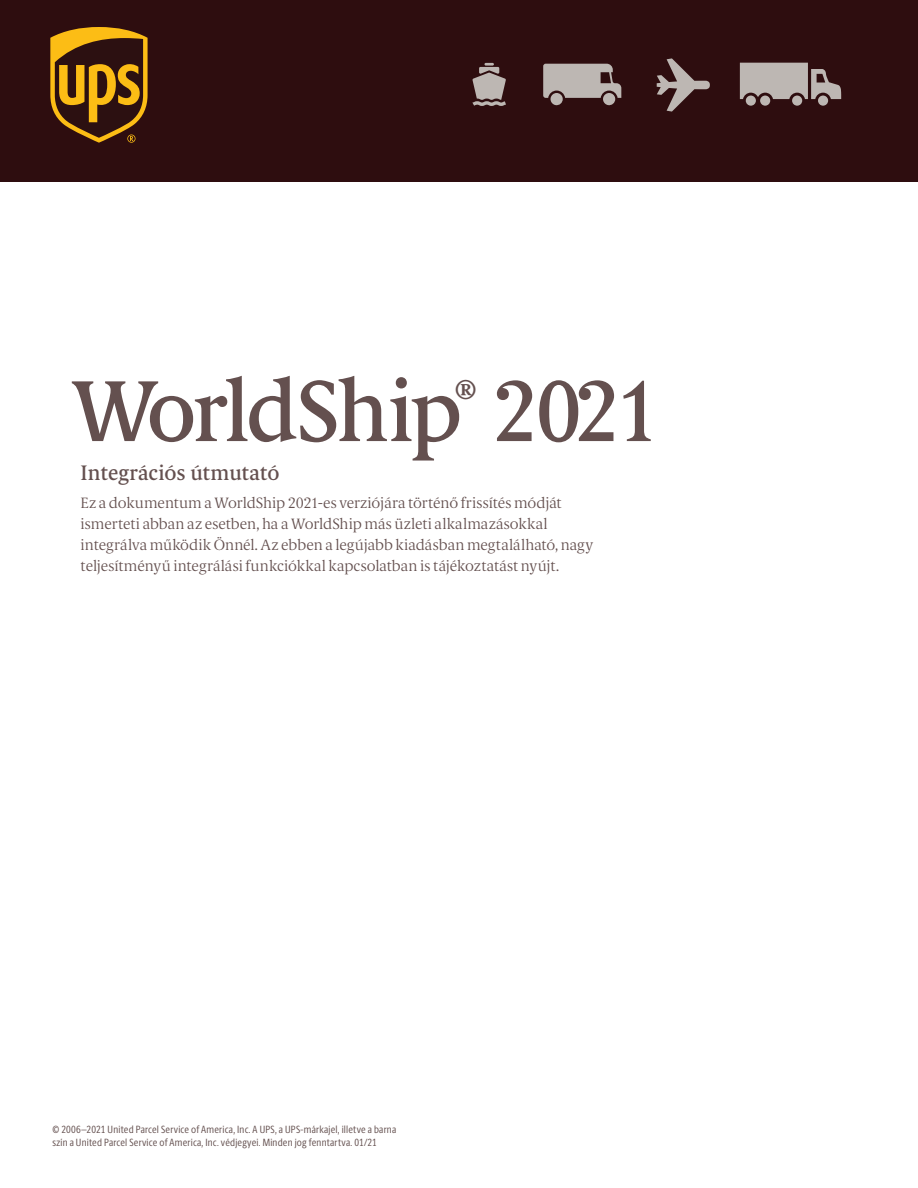
<style>
.page{position:relative;width:918px;height:1188px;background:#fff}
.page>*{position:absolute;margin:0;border:0;box-sizing:border-box;transform-origin:0 0}
.t1{font:500 86.55px "UPS Berlingske Serif Tx";letter-spacing:-.04em;color:#64504f}
.t2{font:500 27.3px "UPS Berlingske Serif Tx";color:#64504f}
.t3{font:500 21px "UPS Berlingske Serif Tx";color:#64504f}
.t4{font:200 15px/21px "UPS Berlingske Serif Tx";color:#64504f}
.t5{font:10.5px/13.5px "UPS Berlingske Sans Cn";letter-spacing:.02em;color:#64504f}
</style>
<div class="page">
<div style="left:0;top:0;width:918px;height:182px;background:#2e0d0f"></div>
<svg style="left:50px;top:27px;width:98px;height:116px"></svg>
<svg style="left:472px;top:63px;width:34px;height:43px"></svg>
<svg style="left:543px;top:64px;width:78px;height:42px"></svg>
<svg style="left:657px;top:58px;width:53px;height:54px"></svg>
<svg style="left:740px;top:63px;width:101px;height:43px"></svg>
<p class="t1" style="left:71px;top:350px;width:592px">WorldShip 2021</p>
<p class="t2" style="left:455px;top:370px;width:23px">®</p>
<p class="t3" style="left:81px;top:458px;width:200px">Integrációs útmutató</p>
<p class="t4" style="left:81px;top:492px;width:514px">Ez a dokumentum a WorldShip 2021-es verziójára történő frissítés módját ismerteti abban az esetben, ha a WorldShip más üzleti alkalmazásokkal integrálva működik Önnél. Az ebben a legújabb kiadásban megtalálható, nagy teljesítményű integrálási funkciókkal kapcsolatban is tájékoztatást nyújt.</p>
<p class="t5" style="left:52px;top:1122px;width:345px">© 2006–2021 United Parcel Service of America, Inc. A UPS, a UPS-márkajel, illetve a barna szín a United Parcel Service of America, Inc. védjegyei. Minden jog fenntartva. 01/21</p>
</div>
